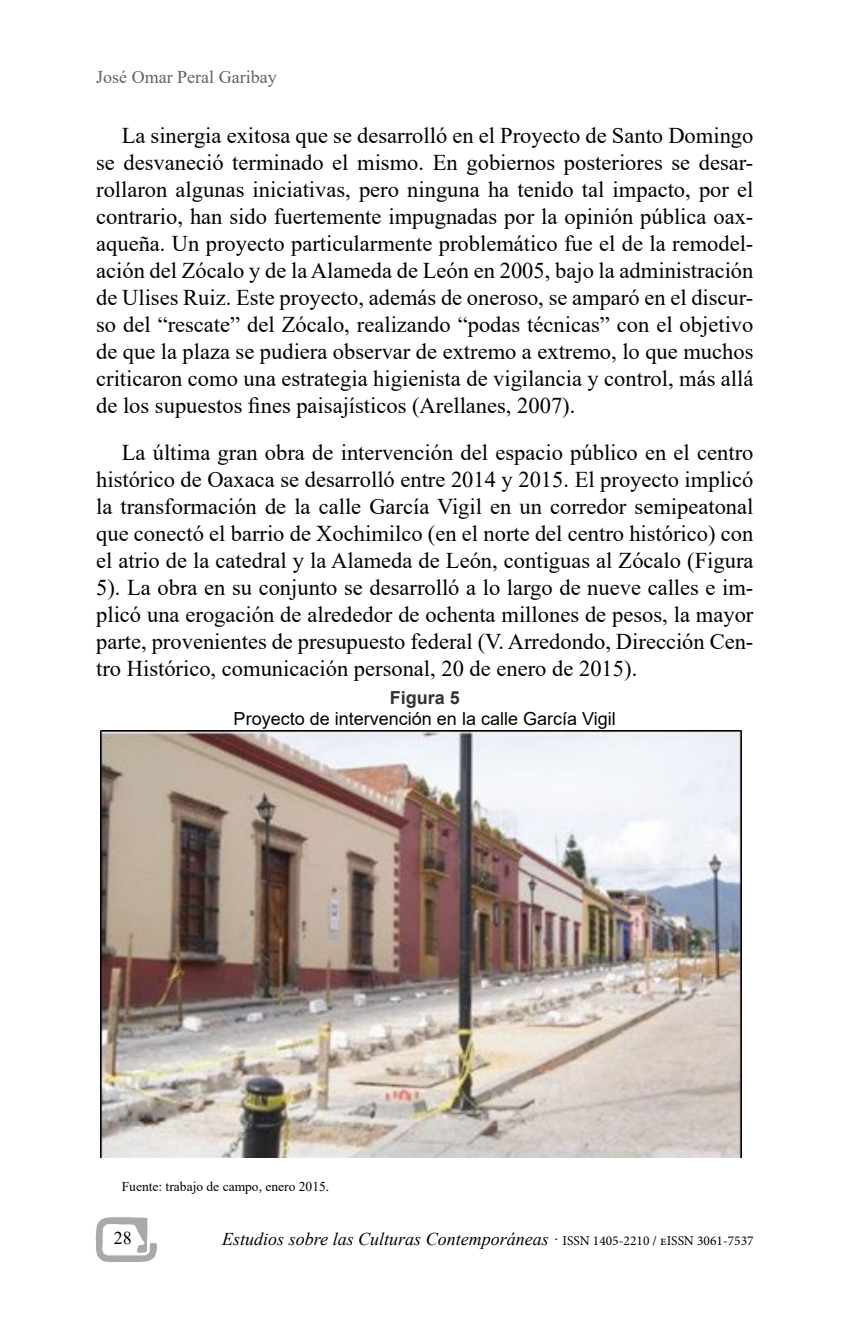
<style>
.page{position:relative;width:862px;height:1340px;background:#fff}
.page>*{position:absolute;margin:0;border:0;box-sizing:border-box;transform-origin:0 0}
.a_texto_base{font:22.5px/27px "Times New Roman";color:#000;text-align:justify}
.t1{font:italic 18px "Times New Roman";color:#000}
.a_titulo_elementos_graficos{font:18px "Arial";color:#000}
.t2{font:18px "Times New Roman";color:#646363}
.a_titulo_elementos_graficos-2{font:700 18px "Arial";color:#333}
.t3{font:18px "Times New Roman";color:#000}
.a_fuente_elementos_graficos{font:13.5px "Times New Roman";color:#000}
.s1{font-family:"Minion Pro";font-style:normal;font-size:13.5px}
</style>
<div class="page">
<img style="left:101px;top:730px;width:640px;height:427px">
<svg style="left:95px;top:1217px;width:62px;height:46px"></svg>
<p class="t2" style="left:96px;top:64px;width:182px">José Omar Peral Garibay</p>
<p class="a_texto_base" style="left:96px;top:121px;width:658px;text-indent:26px">La sinergia exitosa que se desarrolló en el Proyecto de Santo Domingo se desvaneció terminado el mismo. En gobiernos posteriores se desar&shy;rollaron algunas iniciativas, pero ninguna ha tenido tal impacto, por el contrario, han sido fuertemente impugnadas por la opinión pública oax&shy;aqueña. Un proyecto particularmente problemático fue el de la remodel&shy;ación del Zócalo y de la Alameda de León en 2005, bajo la administración de Ulises Ruiz. Este proyecto, además de oneroso, se amparó en el discur&shy;so del “rescate” del Zócalo, realizando “podas técnicas” con el objetivo de que la plaza se pudiera observar de extremo a extremo, lo que muchos criticaron como una estrategia higienista de vigilancia y control, más allá de los supuestos fines paisajísticos (Arellanes, 2007).</p>
<p class="a_texto_base" style="left:96px;top:438px;width:658px;text-indent:26px">La última gran obra de intervención del espacio público en el centro histórico de Oaxaca se desarrolló entre 2014 y 2015. El proyecto implicó la transformación de la calle García Vigil en un corredor semipeatonal que conectó el barrio de Xochimilco (en el norte del centro histórico) con el atrio de la catedral y la Alameda de León, contiguas al Zócalo (Figura 5). La obra en su conjunto se desarrolló a lo largo de nueve calles e im&shy;plicó una erogación de alrededor de ochenta millones de pesos, la mayor parte, provenientes de presupuesto federal (V. Arredondo, Dirección Cen&shy;tro Histórico, comunicación personal, 20 de enero de 2015).</p>
<p class="a_titulo_elementos_graficos-2" style="left:389px;top:684px;width:72px">Figura 5</p>
<p class="a_titulo_elementos_graficos" style="left:233px;top:706px;width:383px">Proyecto de intervención en la calle García Vigil</p>
<p class="a_fuente_elementos_graficos" style="left:122px;top:1177px;width:209px">Fuente: trabajo de campo, enero 2015.</p>
<p class="t3" style="left:114px;top:1224px;width:19px">28</p>
<p class="t1" style="left:222px;top:1226px;width:532px">Estudios sobre las Culturas Contemporáneas · <span class="s1">ISSN 1405-2210 / eISSN 3061-7537</span></p>
</div>
